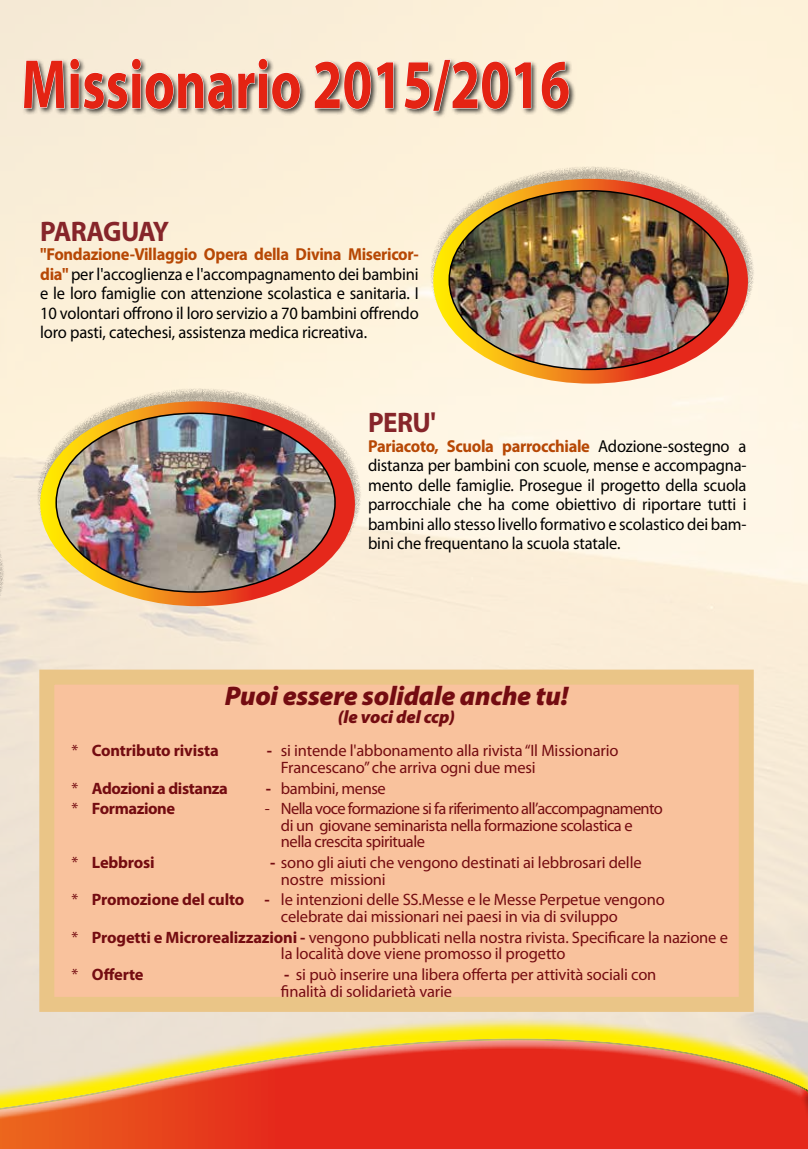
<style>
.page{position:relative;width:808px;height:1149px;background:#fff}
.page>*{position:absolute;margin:0;border:0;box-sizing:border-box;transform-origin:0 0}
.t1{font:700 70.2px "Myriad Pro";color:#e42313;scale:.77 1}
.t2{font:700 28.35px "Myriad Pro";letter-spacing:-.045em;color:#86252a;scale:.95 1}
.t3{font:700 28.35px "Myriad Pro";letter-spacing:-.025em;color:#86252a;scale:.95 1}
.t4{font:italic 900 27px "Myriad Pro";letter-spacing:-.01em;color:#740c11}
.t5{font:italic 900 18px "Myriad Pro";letter-spacing:-.01em;color:#740c11}
.t6{font:17.4px/19.5px "Myriad Pro";letter-spacing:-.01em;color:#000;text-align:justify;scale:.95 1}
.t7{font:16.5px/16.5px "Myriad Pro";letter-spacing:-.01em;color:#740c11}
.t8{font:16.5px/16.5px "Myriad Pro";letter-spacing:-.03em;color:#740c11}
.t9{font:700 16.5px "Myriad Pro";letter-spacing:-.02em;color:#740c11}
.s1{font-weight:700;color:#b74805}
.s2{font-weight:400}
.s3{font-weight:700}
</style>
<div class="page">
<img style="left:0;top:0;width:808px;height:1017px">
<div style="left:0;top:467px;width:5px;height:214px;background:#000;opacity:.32"></div>
<div style="left:431px;top:166px;width:324px;height:214px;background:#000;opacity:.32"></div>
<svg style="left:433px;top:179px;width:315px;height:204px;background:#f2c194"></svg>
<img style="left:449px;top:191px;width:279px;height:178px">
<div style="left:38px;top:388px;width:324px;height:214px;background:#000;opacity:.32"></div>
<svg style="left:40px;top:401px;width:315px;height:205px;background:#eebd91"></svg>
<img style="left:56px;top:413px;width:279px;height:178px">
<svg style="left:0;top:1017px;width:808px;height:18px;background:#ede2b4"></svg>
<div style="left:0;top:1035px;width:808px;height:103px;background:#fff;opacity:.75"></div>
<div style="left:0;top:1081px;width:808px;height:67px;background:#000;opacity:.75"></div>
<div style="left:23px;top:57px;width:553px;height:61px;background:#000;opacity:.75"></div>
<svg style="left:23px;top:58px;width:277px;height:52px;background:#b7b0a3"></svg>
<svg style="left:314px;top:61px;width:80px;height:49px;background:#b3ac9e"></svg>
<svg style="left:404px;top:59px;width:128px;height:52px;background:#bab2a4"></svg>
<svg style="left:541px;top:61px;width:28px;height:49px"></svg>
<div style="left:47px;top:677px;width:699px;height:327px;background:#f9c29d"></div>
<div style="left:39px;top:669px;width:715px;height:342px;border:15px solid #eac587"></div>
<h1 class="t1" style="left:21px;top:39px;width:714px">Missionario 2015/2016</h1>
<h2 class="t2" style="left:40px;top:213px;width:137px">PARAGUAY</h2>
<p class="t6" style="left:40px;top:244px;width:400px"><span class="s1">"Fondazione-Villaggio Opera della Divina Misericor&shy;dia"</span> per l'accoglienza e l'accompagnamento dei bambini e le loro famiglie con attenzione scolastica e sanitaria. I 10 volontari offrono il loro servizio a 70 bambini offrendo loro pasti, catechesi, assistenza medica ricreativa.</p>
<h2 class="t3" style="left:368px;top:404px;width:73px">PERU'</h2>
<p class="t6" style="left:368px;top:436px;width:400px"><span class="s1">Pariacoto, Scuola parrocchiale</span> Adozione-sostegno a distanza per bambini con scuole, mense e accompagna&shy;mento delle famiglie. Prosegue il progetto della scuola parrocchiale che ha come obiettivo di riportare tutti i bambini allo stesso livello formativo e scolastico dei bam&shy;bini che frequentano la scuola statale.</p>
<h3 class="t4" style="left:225px;top:678px;width:345px">Puoi essere solidale anche tu!</h3>
<p class="t5" style="left:338px;top:705px;width:119px">(le voci del ccp)</p>
<p class="t9" style="left:71px;top:739px;width:149px"><span class="s2">*</span> Contributo rivista</p>
<p class="t7" style="left:281px;top:742px;width:339px;text-indent:-14px"><span class="s3">-</span> si intende l'abbonamento alla rivista “Il Missionario<br>Francescano” che arriva ogni due mesi</p>
<p class="t9" style="left:71px;top:777px;width:158px"><span class="s2">*</span> Adozioni a distanza</p>
<p class="t7" style="left:266px;top:779px;width:121px"><span class="s3">-</span> bambini, mense</p>
<p class="t9" style="left:71px;top:797px;width:105px"><span class="s2">*</span> Formazione</p>
<p class="t8" style="left:281px;top:800px;width:383px;text-indent:-16px">- Nella voce formazione si fa riferimento all’accompagnamento di un giovane seminarista nella formazione scolastica e nella crescita spirituale</p>
<p class="t9" style="left:71px;top:851px;width:85px"><span class="s2">*</span> Lebbrosi</p>
<p class="t7" style="left:281px;top:853px;width:362px;text-indent:-11px"><span class="s3">-</span> sono gli aiuti che vengono destinati ai lebbrosari delle nostre missioni</p>
<p class="t7" style="left:281px;top:891px;width:385px;text-indent:-210px">* <span class="s3">Promozione del culto -</span> le intenzioni delle SS.Messe e le Messe Perpetue vengono celebrate dai missionari nei paesi in via di sviluppo</p>
<p class="t7" style="left:281px;top:928px;width:449px;text-indent:-209px">* <span class="s3">Progetti e Microrealizzazioni -</span> vengono pubblicati nella nostra rivista. Specificare la nazione e la località dove viene promosso il progetto</p>
<p class="t9" style="left:71px;top:963px;width:74px"><span class="s2">*</span> Offerte</p>
<p class="t7" style="left:281px;top:965px;width:377px"><span class="s3">-</span> si può inserire una libera offerta per attività sociali con finalità di solidarietà varie</p>
</div>
